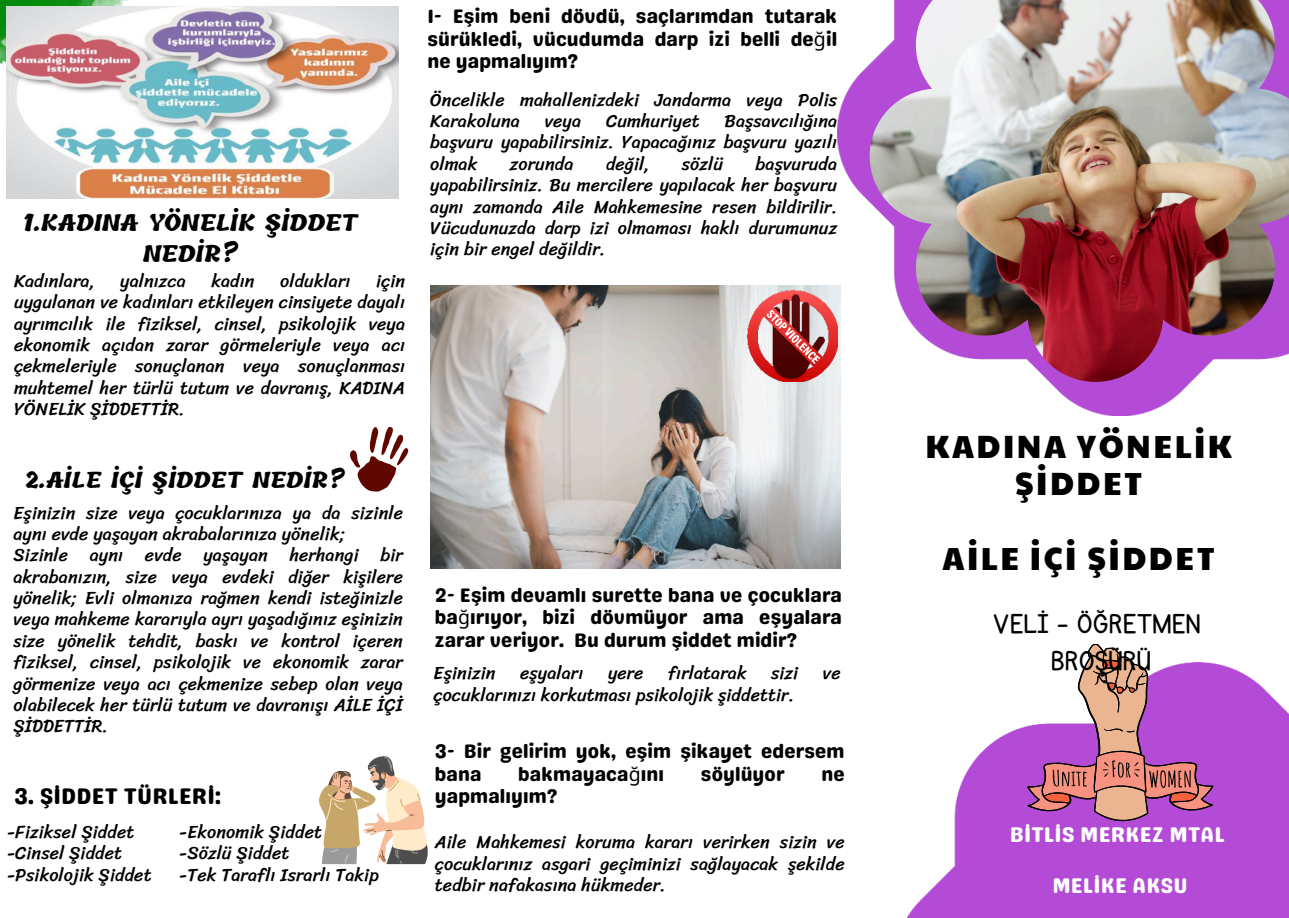
<style>
.page{position:relative;width:1289px;height:918px;background:#fff}
.page>*{position:absolute;margin:0;border:0;box-sizing:border-box;transform-origin:0 0}
.t1{font:31.8px/37.2px "KG Primary Penmanship";letter-spacing:.005em;color:#000;text-align:center}
.t2{font:31.5px/37.2px "Paytone One";letter-spacing:.08em;color:#000;text-align:center}
.t3{font:800 22.5px/31.5px "Tillana";color:#000;text-align:center}
.t4{font:22.5px "Genty Sans";letter-spacing:.005em;color:#000}
.t5{font:800 21.75px "Tillana";letter-spacing:.005em;color:#000}
.t6{font:21.15px "Genty Sans";letter-spacing:.005em;color:#fff}
.t7{font:19.5px/22.5px "Genty Sans";letter-spacing:.005em;color:#000;text-align:justify}
.t8{font:18px/21.3px "Sriracha";letter-spacing:.005em;color:#000;text-align:justify}
.s1{font-family:"Noto Sans"}
</style>
<div class="page">
<img style="left:837px;top:64px;width:354px;height:351px">
<img style="left:869px;top:0;width:419px;height:382px">
<img style="left:907px;top:663px;width:381px;height:255px">
<img style="left:0;top:0;width:183px;height:199px">
<img style="left:7px;top:7px;width:391px;height:192px">
<img style="left:431px;top:286px;width:409px;height:282px">
<svg style="left:319px;top:756px;width:108px;height:108px"></svg>
<svg style="left:1026px;top:644px;width:187px;height:178px"></svg>
<svg style="left:350px;top:427px;width:58px;height:65px"></svg>
<img style="left:747px;top:290px;width:90px;height:91px">
<p class="t3" style="left:24px;top:207px;width:335px">1.KADINA YÖNELİK ŞİDDET<br>NEDİR?</p>
<p class="t8" style="left:14px;top:270px;width:82px">Kadınlara,</p>
<p class="t8" style="left:120px;top:270px;width:67px">yalnızca</p>
<p class="t8" style="left:211px;top:270px;width:45px">kadın</p>
<p class="t8" style="left:280px;top:270px;width:72px">oldukları</p>
<p class="t8" style="left:14px;top:270px;width:392px;text-indent:362px">için uygulanan ve kadınları etkileyen cinsiyete dayalı ayrımcılık ile fiziksel, cinsel, psikolojik veya ekonomik açıdan zarar görmeleriyle veya acı çekmeleriyle sonuçlanan veya sonuçlanması muhtemel her türlü tutum ve davranış, KADINA YÖNELİK ŞİDDETTİR.</p>
<p class="t5" style="left:26px;top:463px;width:321px">2.AİLE İÇİ ŞİDDET NEDİR?</p>
<p class="t8" style="left:13px;top:502px;width:391px;text-align:left">Eşinizin size veya çocuklarınıza ya da sizinle aynı evde yaşayan akrabalarınıza yönelik; Sizinle aynı evde yaşayan herhangi bir akrabanızın, size veya evdeki diğer kişilere yönelik; Evli olmanıza rağmen kendi isteğinizle veya mahkeme kararıyla ayrı yaşadığınız eşinizin size yönelik tehdit, baskı ve kontrol içeren fiziksel, cinsel, psikolojik ve ekonomik zarar görmenize veya acı çekmenize sebep olan veya olabilecek her türlü tutum ve davranışı AİLE İÇİ ŞİDDETTİR.</p>
<p class="t4" style="left:14px;top:784px;width:208px">3. ŞİDDET TÜRLERİ:</p>
<p class="t8" style="left:7px;top:821px;width:146px;text-align:left">-Fiziksel Şiddet -Cinsel Şiddet -Psikolojik Şiddet</p>
<p class="t8" style="left:179px;top:821px;width:201px;text-align:left">-Ekonomik Şiddet -Sözlü Şiddet<br>-Tek Taraflı Israrlı Takip</p>
<p class="t7" style="left:427px;top:6px;width:411px">1- Eşim beni dövdü, saçlarımdan tutarak sürükledi, vücudumda darp izi belli de<span class="s1">ğ</span>il ne yapmalıyım?</p>
<p class="t8" style="left:430px;top:89px;width:408px">Öncelikle mahallenizdeki Jandarma veya Polis<br>Karakoluna</p>
<p class="t8" style="left:430px;top:110px;width:408px;text-indent:294px">Başsavcılığına başvuru yapabilirsiniz. Yapacağınız başvuru yazılı olmak</p>
<p class="t8" style="left:544px;top:110px;width:38px">veya</p>
<p class="t8" style="left:606px;top:110px;width:95px">Cumhuriyet</p>
<p class="t8" style="left:430px;top:153px;width:408px;text-indent:325px">başvuruda yapabilirsiniz. Bu mercilere yapılacak her başvuru aynı zamanda Aile Mahkemesine resen bildirilir.<br>Vücudunuzda darp izi olmaması haklı durumunuz için bir engel değildir.</p>
<p class="t8" style="left:510px;top:153px;width:65px">zorunda</p>
<p class="t8" style="left:606px;top:153px;width:45px">değil,</p>
<p class="t8" style="left:681px;top:153px;width:43px">sözlü</p>
<p class="t7" style="left:435px;top:584px;width:408px">2- Eşim devamlı surette bana ve çocuklara ba<span class="s1">ğ</span>ırıyor, bizi dövmüyor ama eşyalara zarar veriyor. Bu durum şiddet midir?</p>
<p class="t8" style="left:433px;top:662px;width:63px">Eşinizin</p>
<p class="t8" style="left:520px;top:662px;width:65px">eşyaları</p>
<p class="t8" style="left:608px;top:662px;width:37px">yere</p>
<p class="t8" style="left:668px;top:662px;width:80px">fırlatarak</p>
<p class="t8" style="left:771px;top:662px;width:29px">sizi</p>
<p class="t8" style="left:822px;top:662px;width:19px">ve</p>
<p class="t8" style="left:433px;top:684px;width:362px">çocuklarınızı korkutması psikolojik şiddettir.</p>
<p class="t7" style="left:435px;top:741px;width:411px">3- Bir gelirim yok, eşim şikayet edersem bana</p>
<p class="t7" style="left:518px;top:763px;width:147px">bakmayaca<span class="s1">ğ</span>ını</p>
<p class="t7" style="left:700px;top:763px;width:85px">söylüyor</p>
<p class="t7" style="left:821px;top:763px;width:25px">ne</p>
<p class="t7" style="left:435px;top:786px;width:124px">yapmalıyım?</p>
<p class="t8" style="left:435px;top:831px;width:411px">Aile Mahkemesi koruma kararı verirken sizin ve çocuklarınız asgari geçiminizi sağlayacak şekilde tedbir nafakasına hükmeder.</p>
<h2 class="t2" style="left:925px;top:426px;width:308px">KADINA YÖNELİK<br>ŞİDDET</h2>
<h2 class="t2" style="left:942px;top:537px;width:274px">AİLE İÇİ ŞİDDET</h2>
<h1 class="t1" style="left:992px;top:606px;width:209px">VELİ - ÖĞRETMEN<br>BROŞÜRÜ</h1>
<p class="t6" style="left:1009px;top:823px;width:216px">BİTLİS MERKEZ MTAL</p>
<p class="t6" style="left:1052px;top:874px;width:137px">MELİKE AKSU</p>
</div>
